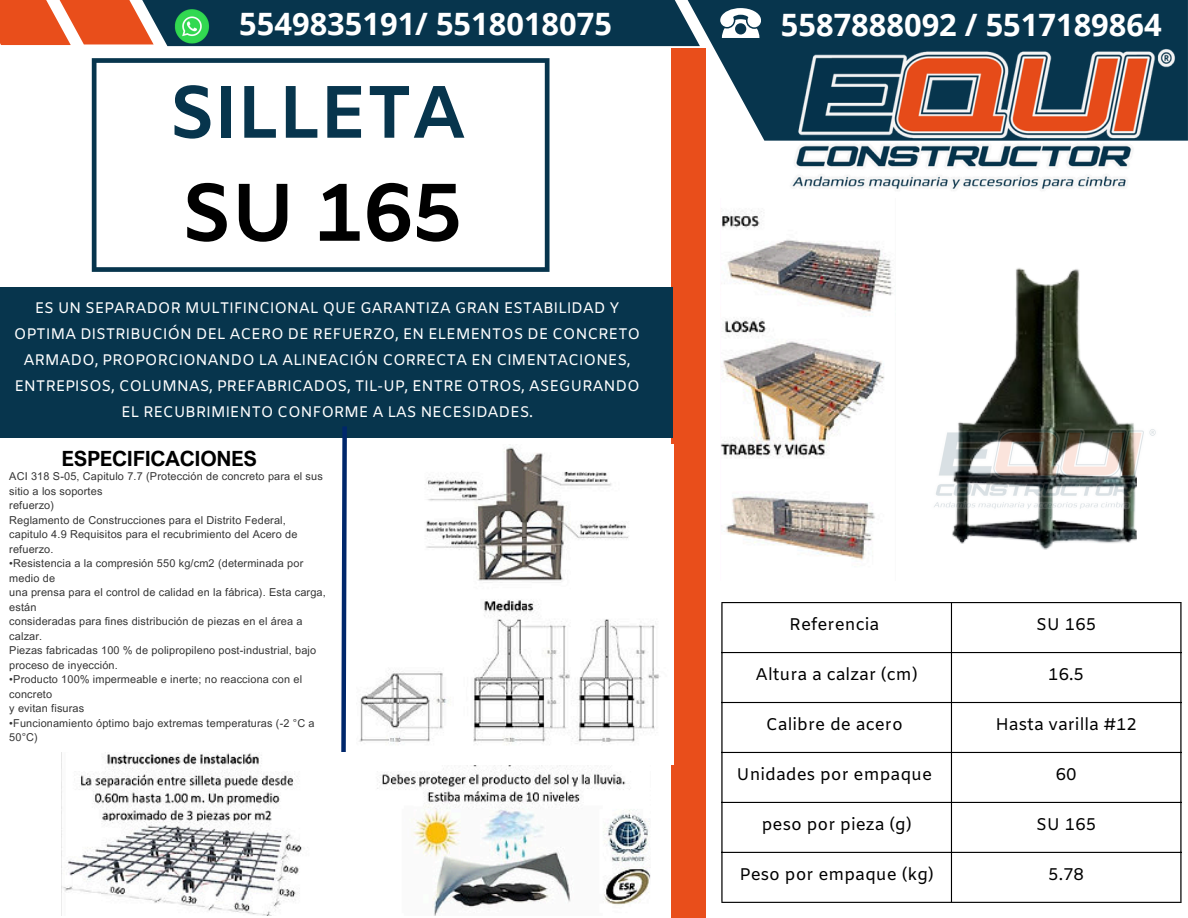
<style>
.page{position:relative;width:1188px;height:918px;background:#fff}
.page>*{position:absolute;margin:0;border:0;box-sizing:border-box;transform-origin:0 0}
.t1{font:700 81.75px "Amiko";color:#000}
.t2{font:700 74.25px "Amiko";letter-spacing:-.02em;color:#07354d}
.t3{font:700 30.9px "Open Sans";color:#fff}
.t4{font:700 21px "Arial Nova";letter-spacing:-.02em;color:#000}
.t5{font:16.95px "Amiko";color:#000}
.t6{font:15.3px/25.8px "Amiko";letter-spacing:-.02em;color:#fff;text-align:center}
.t7{font:10.95px/14.5px "Arial MT Pro";letter-spacing:.015em;color:#343434}
</style>
<div class="page">
<div style="left:671px;top:48px;width:35px;height:870px;background:#e94e1b"></div>
<svg style="left:92px;top:58px;width:458px;height:214px"></svg>
<svg style="left:674px;top:0;width:514px;height:141px;fill:#07354d"></svg>
<svg style="left:0;top:0;width:700px;height:46px;background:#41454d"></svg>
<div style="left:0;top:287px;width:673px;height:151px;background:#07354d"></div>
<svg style="left:341px;top:426px;width:6px;height:326px;background:#3d5a8d"></svg>
<img style="left:62px;top:752px;width:588px;height:164px">
<img style="left:720px;top:210px;width:173px;height:351px">
<img style="left:354px;top:444px;width:319px;height:321px">
<hr style="left:721px;top:603px;width:2px;height:299px;background:#000">
<hr style="left:951px;top:603px;width:1px;height:299px;background:#000">
<hr style="left:1180px;top:603px;width:2px;height:299px;background:#000">
<hr style="left:721px;top:602px;width:461px;height:1px;background:#000">
<hr style="left:721px;top:652px;width:461px;height:1px;background:#000">
<hr style="left:721px;top:702px;width:461px;height:1px;background:#000">
<hr style="left:721px;top:752px;width:461px;height:1px;background:#000">
<hr style="left:721px;top:802px;width:461px;height:1px;background:#000">
<hr style="left:721px;top:852px;width:461px;height:1px;background:#000">
<hr style="left:721px;top:902px;width:461px;height:1px;background:#000">
<img style="left:952px;top:268px;width:184px;height:282px">
<img style="left:159px;top:0;width:55px;height:47px">
<svg style="left:720px;top:8px;width:41px;height:30px"></svg>
<img style="left:788px;top:48px;width:400px;height:142px">
<img style="left:934px;top:426px;width:222px;height:89px">
<p class="t3" style="left:239px;top:2px;width:374px">5549835191/ 5518018075</p>
<p class="t3" style="left:781px;top:3px;width:382px">5587888092 / 5517189864</p>
<p class="t2" style="left:169px;top:69px;width:300px">SILLETA</p>
<p class="t1" style="left:181px;top:165px;width:284px">SU 165</p>
<p class="t6" style="left:14px;top:296px;width:628px">ES UN SEPARADOR MULTIFINCIONAL QUE GARANTIZA GRAN ESTABILIDAD Y OPTIMA DISTRIBUCIÓN DEL ACERO DE REFUERZO, EN ELEMENTOS DE CONCRETO ARMADO, PROPORCIONANDO LA ALINEACIÓN CORRECTA EN CIMENTACIONES, ENTREPISOS, COLUMNAS, PREFABRICADOS, TIL-UP, ENTRE OTROS, ASEGURANDO EL RECUBRIMIENTO CONFORME A LAS NECESIDADES.</p>
<p class="t4" style="left:62px;top:446px;width:197px">ESPECIFICACIONES</p>
<p class="t7" style="left:9px;top:470px;width:315px">ACI 318 S-05, Capitulo 7.7 (Protección de concreto para el sus sitio a los soportes</p>
<p class="t7" style="left:9px;top:499px;width:46px">refuerzo)</p>
<p class="t7" style="left:9px;top:514px;width:278px">Reglamento de Construcciones para el Distrito Federal,</p>
<p class="t7" style="left:9px;top:528px;width:290px">capitulo 4.9 Requisitos para el recubrimiento del Acero de</p>
<p class="t7" style="left:9px;top:543px;width:46px">refuerzo.</p>
<p class="t7" style="left:9px;top:557px;width:296px">•Resistencia a la compresión 550 kg/cm2 (determinada por medio de</p>
<p class="t7" style="left:9px;top:586px;width:318px">una prensa para el control de calidad en la fábrica). Esta carga, están</p>
<p class="t7" style="left:9px;top:615px;width:295px">consideradas para fines distribución de piezas en el área a calzar.</p>
<p class="t7" style="left:9px;top:644px;width:308px">Piezas fabricadas 100 % de polipropileno post-industrial, bajo</p>
<p class="t7" style="left:9px;top:659px;width:110px">proceso de inyección.</p>
<p class="t7" style="left:9px;top:673px;width:294px">•Producto 100% impermeable e inerte; no reacciona con el concreto</p>
<p class="t7" style="left:9px;top:703px;width:77px">y evitan fisuras</p>
<p class="t7" style="left:9px;top:717px;width:307px">•Funcionamiento óptimo bajo extremas temperaturas (-2 °C a<br>50°C)</p>
<h2 class="t5" style="left:789px;top:614px;width:92px">Referencia</h2>
<p class="t5" style="left:1036px;top:614px;width:62px">SU 165</p>
<p class="t5" style="left:756px;top:664px;width:164px">Altura a calzar (cm)</p>
<h1 class="t5" style="left:1048px;top:664px;width:37px">16.5</h1>
<h1 class="t5" style="left:766px;top:714px;width:139px">Calibre de acero</h1>
<p class="t5" style="left:995px;top:714px;width:143px">Hasta varilla #12</p>
<p class="t5" style="left:737px;top:764px;width:197px">Unidades por empaque</p>
<h4 class="t5" style="left:1056px;top:764px;width:22px">60</h4>
<p class="t5" style="left:762px;top:814px;width:152px">peso por pieza (g)</p>
<p class="t5" style="left:1036px;top:814px;width:62px">SU 165</p>
<h3 class="t5" style="left:740px;top:864px;width:196px">Peso por empaque (kg)</h3>
<p class="t5" style="left:1048px;top:864px;width:37px">5.78</p>
</div>
